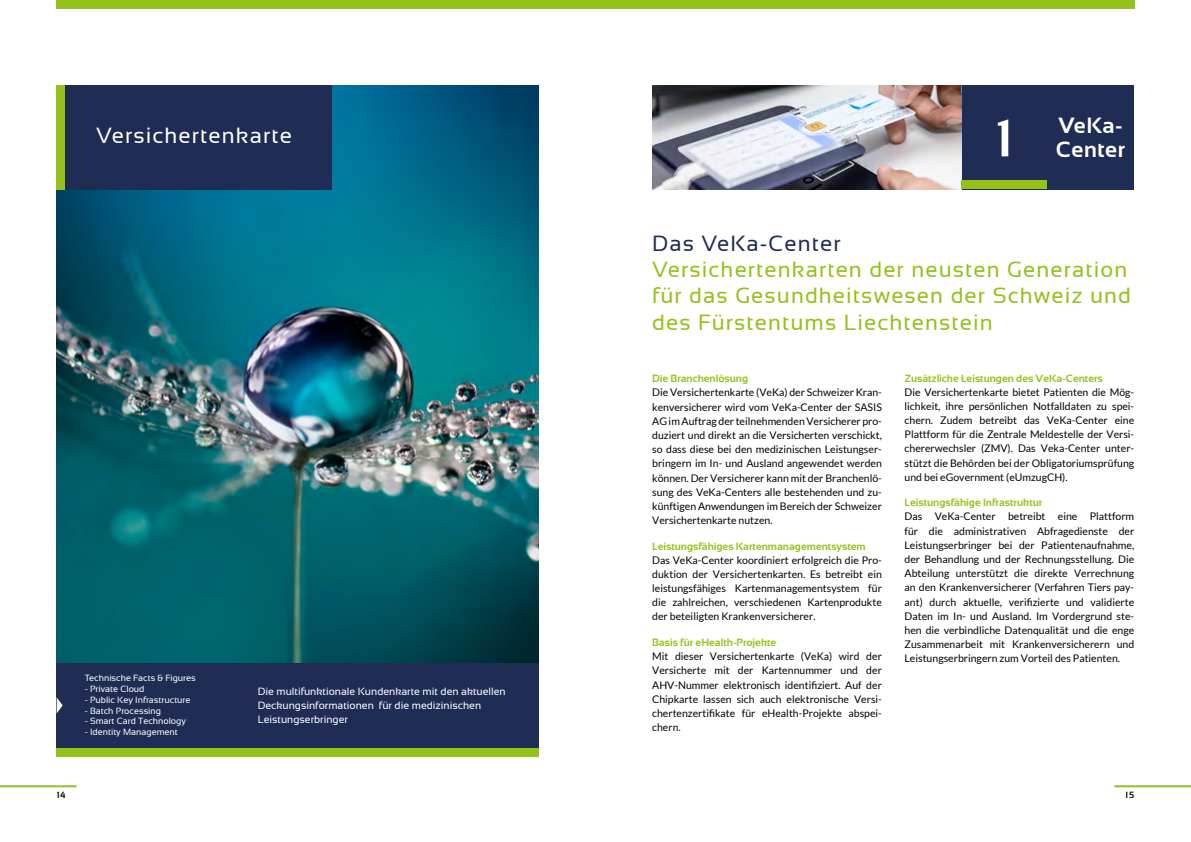
<style>
.page{position:relative;width:1191px;height:842px;background:#fff}
.page>*{position:absolute;margin:0;border:0;box-sizing:border-box;transform-origin:0 0}
.t1{font:700 52px "Sansation";color:#fff}
.t2{font:22px/26.4px "Sansation";letter-spacing:.05em;color:#94c11a}
.t3{font:22px "Sansation";letter-spacing:.05em;color:#fff}
.t4{font:22px "Sansation";letter-spacing:.05em;color:#1f2d54}
.t5{font:700 22px/24px "Sansation";letter-spacing:.025em;color:#fff}
.t6{font:10.5px/14.2px "Lato";color:#000;text-align:justify}
.t7{font:700 10.5px "Sansation";color:#94c11a}
.t8{font:10.5px/14.2px "Sansation";color:#fff}
.t9{font:9px "Sansation";color:#fff}
.t10{font:700 9px "Sansation";color:#000}
</style>
<div class="page">
<img style="left:57px;top:85px;width:482px;height:578px">
<div style="left:57px;top:663px;width:482px;height:94px;background:#1f2d54"></div>
<div style="left:57px;top:748px;width:482px;height:9px;background:#94c11a"></div>
<svg style="left:57px;top:698px;width:6px;height:15px"></svg>
<div style="left:65px;top:85px;width:266px;height:104px;background:#1f2d54"></div>
<div style="left:57px;top:85px;width:8px;height:104px;background:#94c11a"></div>
<div style="left:961px;top:85px;width:173px;height:104px;background:#1f2d54"></div>
<img style="left:652px;top:85px;width:309px;height:104px">
<div style="left:961px;top:181px;width:85px;height:8px;background:#94c11a"></div>
<div style="left:587px;top:0;width:547px;height:9px;background:#94c11a"></div>
<hr style="left:1114px;top:785px;width:77px;height:2px;background:#94c11a">
<div style="left:57px;top:0;width:547px;height:9px;background:#94c11a"></div>
<hr style="left:0;top:785px;width:77px;height:2px;background:#94c11a">
<h2 class="t3" style="left:96px;top:123px;width:197px">Versichertenkarte</h2>
<p class="t9" style="left:85px;top:673px;width:113px">Technische Facts &amp; Figures</p>
<p class="t9" style="left:85px;top:684px;width:61px">- Private Cloud</p>
<p class="t9" style="left:85px;top:695px;width:107px">- Public Key Infrastructure</p>
<p class="t9" style="left:85px;top:705px;width:78px">- Batch Processing</p>
<p class="t9" style="left:85px;top:716px;width:103px">- Smart Card Technology</p>
<p class="t9" style="left:85px;top:727px;width:95px">- Identity Management</p>
<p class="t8" style="left:258px;top:684px;width:249px">Die multifunktionale Kundenkarte mit den aktuellen<br>Deckungsinformationen für die medizinischen<br>Leistungserbringer</p>
<h1 class="t1" style="left:995px;top:109px;width:19px">1</h1>
<h2 class="t5" style="left:1056px;top:113px;width:71px">VeKa-<br>Center</h2>
<h2 class="t4" style="left:652px;top:231px;width:190px">Das VeKa-Center</h2>
<h2 class="t2" style="left:652px;top:256px;width:480px">Versichertenkarten der neusten Generation für das Gesundheitswesen der Schweiz und des Fürstentums Liechtenstein</h2>
<p class="t7" style="left:652px;top:373px;width:97px">Die Branchenlösung</p>
<p class="t6" style="left:652px;top:385px;width:231px">Die Versichertenkarte (VeKa) der Schweizer Kran&shy;kenversicherer wird vom VeKa-Center der SASIS AG im Auftrag der teilnehmenden Versicherer pro&shy;duziert und direkt an die Versicherten verschickt, so dass diese bei den medizinischen Leistungser&shy;bringern im In- und Ausland angewendet werden können. Der Versicherer kann mit der Branchenlö&shy;sung des VeKa-Centers alle bestehenden und zu&shy;künftigen Anwendungen im Bereich der Schweizer Versichertenkarte nutzen.</p>
<p class="t7" style="left:652px;top:540px;width:215px">Leistungsfähiges Kartenmanagementsystem</p>
<p class="t6" style="left:652px;top:553px;width:231px">Das VeKa-Center koordiniert erfolgreich die Pro&shy;duktion der Versichertenkarten. Es betreibt ein leistungsfähiges Kartenmanagementsystem für die zahlreichen, verschiedenen Kartenprodukte der beteiligten Krankenversicherer.</p>
<p class="t7" style="left:652px;top:636px;width:126px">Basis für eHealth-Projekte</p>
<p class="t6" style="left:652px;top:649px;width:231px">Mit dieser Versichertenkarte (VeKa) wird der Versicherte mit der Kartennummer und der AHV-Nummer elektronisch identifiziert. Auf der Chipkarte lassen sich auch elektronische Versi&shy;chertenzertifikate für eHealth-Projekte abspei&shy;chern.</p>
<p class="t7" style="left:904px;top:372px;width:200px">Zusätzliche Leistungen des VeKa-Centers</p>
<p class="t6" style="left:904px;top:385px;width:231px">Die Versichertenkarte bietet Patienten die Mög&shy;lichkeit, ihre persönlichen Notfalldaten zu spei&shy;chern. Zudem betreibt das VeKa-Center eine Plattform für die Zentrale Meldestelle der Versi&shy;chererwechsler (ZMV). Das Veka-Center unter&shy;stützt die Behörden bei der Obligatoriumsprüfung und bei eGovernment (eUmzugCH).</p>
<p class="t7" style="left:904px;top:497px;width:139px">Leistungsfähige Infrastruktur</p>
<p class="t6" style="left:904px;top:509px;width:231px">Das VeKa-Center betreibt eine Plattform für die administrativen Abfragedienste der Leistungserbringer bei der Patientenaufnahme, der Behandlung und der Rechnungsstellung. Die Abteilung unterstützt die direkte Verrechnung an den Krankenversicherer (Verfahren Tiers pay&shy;ant) durch aktuelle, verifizierte und validierte Daten im In- und Ausland. Im Vordergrund ste&shy;hen die verbindliche Datenqualität und die enge Zusammenarbeit mit Krankenversicherern und Leistungserbringern zum Vorteil des Patienten.</p>
<p class="t10" style="left:57px;top:789px;width:10px">14</p>
<p class="t10" style="left:1125px;top:789px;width:10px">15</p>
</div>
